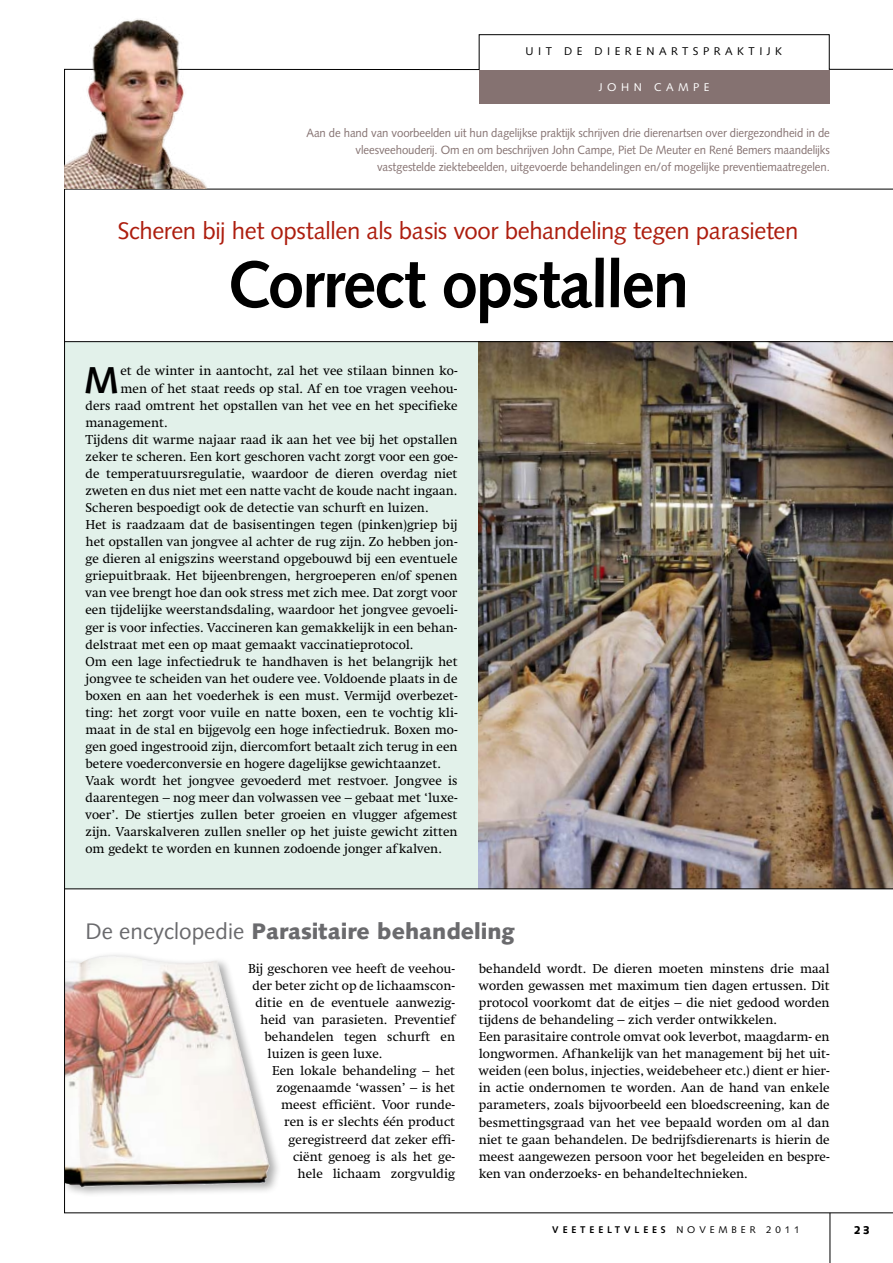
<style>
.page{position:relative;width:893px;height:1263px;background:#fff}
.page>*{position:absolute;margin:0;border:0;box-sizing:border-box;transform-origin:0 0}
.t1{font:700 66px "Syntax LT Pro";letter-spacing:-.03em;color:#000}
.t2{font:700 37.35px "Syntax LT Pro";color:#000}
.t3{font:24px "Syntax LT Pro";letter-spacing:-.015em;color:#ad1d0e}
.t4{font:900 22.5px "Syntax LT Pro";color:#6a6a6d}
.t5{font:13.2px/17.1px "Swift LT Pro";color:#000}
.t6{font:12px/17.1px "Syntax LT Pro";letter-spacing:-.01em;color:#857271;text-align:right;scale:.95 1}
.t7{font:11.25px "Syntax LT Pro";letter-spacing:.4em;color:#000}
.t8{font:11.25px "Syntax LT Pro";letter-spacing:.4em;color:#fff}
.t9{font:900 11.25px "Syntax LT Pro";color:#000}
.t10{font:9.75px "Syntax LT Pro";letter-spacing:.4em;color:#000}
.t11{font:700 9.75px "Syntax LT Pro";letter-spacing:.4em;color:#000}
.s1{font-weight:400}
.s2{font-weight:700}
</style>
<div class="page">
<img style="left:64px;top:34px;width:829px;height:1229px">
<hr style="left:64px;top:341px;width:829px;height:1px;background:#000">
<hr style="left:830px;top:1213px;width:1px;height:50px;background:#000">
<hr style="left:64px;top:189px;width:829px;height:1px;background:#000">
<img style="left:65px;top:18px;width:158px;height:171px">
<p class="t7" style="left:525px;top:45px;width:258px">UIT DE DIERENARTSPRAKTIJK</p>
<p class="t8" style="left:599px;top:81px;width:103px">John Ca mpe</p>
<p class="t6" style="left:307px;top:124px;width:552px">Aan de hand van voorbeelden uit hun dagelijkse praktijk schrijven drie dierenartsen over diergezondheid in de vleesveehouderij. Om en om beschrijven John Campe, Piet De Meuter en René Bemers maandelijks vastgestelde ziektebeelden, uitgevoerde behandelingen en/of mogelijke preventiemaatregelen.</p>
<h3 class="t3" style="left:117px;top:216px;width:683px">Scheren bij het opstallen als basis voor behandeling tegen parasieten</h3>
<h1 class="t1" style="left:226px;top:246px;width:464px">Correct opstallen</h1>
<h2 class="t2" style="left:84px;top:358px;width:37px">M</h2>
<p class="t5" style="left:120px;top:362px;width:339px">et de winter in aantocht, zal het vee stilaan binnen ko-</p>
<p class="t5" style="left:120px;top:379px;width:339px">men of het staat reeds op stal. Af en toe vragen veehou-</p>
<p class="t5" style="left:85px;top:397px;width:374px">ders raad omtrent het opstallen van het vee en het specifieke</p>
<p class="t5" style="left:85px;top:414px;width:84px">management.</p>
<p class="t5" style="left:85px;top:431px;width:374px">Tijdens dit warme najaar raad ik aan het vee bij het opstallen</p>
<p class="t5" style="left:85px;top:448px;width:374px">zeker te scheren. Een kort geschoren vacht zorgt voor een goe-</p>
<p class="t5" style="left:85px;top:465px;width:374px">de temperatuursregulatie, waardoor de dieren overdag niet</p>
<p class="t5" style="left:85px;top:482px;width:374px">zweten en dus niet met een natte vacht de koude nacht ingaan.</p>
<p class="t5" style="left:85px;top:499px;width:345px">Scheren bespoedigt ook de detectie van schurft en luizen.</p>
<p class="t5" style="left:85px;top:516px;width:374px">Het is raadzaam dat de basisentingen tegen (pinken)griep bij</p>
<p class="t5" style="left:85px;top:533px;width:374px">het opstallen van jongvee al achter de rug zijn. Zo hebben jon-</p>
<p class="t5" style="left:85px;top:550px;width:374px">ge dieren al enigszins weerstand opgebouwd bij een eventuele</p>
<p class="t5" style="left:85px;top:567px;width:374px">griepuitbraak. Het bijeenbrengen, hergroeperen en/of spenen</p>
<p class="t5" style="left:85px;top:584px;width:374px">van vee brengt hoe dan ook stress met zich mee. Dat zorgt voor</p>
<p class="t5" style="left:85px;top:601px;width:374px">een tijdelijke weerstandsdaling, waardoor het jongvee gevoeli-</p>
<p class="t5" style="left:85px;top:618px;width:374px">ger is voor infecties. Vaccineren kan gemakkelijk in een behan-</p>
<p class="t5" style="left:85px;top:635px;width:330px">delstraat met een op maat gemaakt vaccinatieprotocol.</p>
<p class="t5" style="left:85px;top:653px;width:374px">Om een lage infectiedruk te handhaven is het belangrijk het</p>
<p class="t5" style="left:85px;top:670px;width:374px">jongvee te scheiden van het oudere vee. Voldoende plaats in de</p>
<p class="t5" style="left:85px;top:687px;width:374px">boxen en aan het voederhek is een must. Vermijd overbezet-</p>
<p class="t5" style="left:85px;top:704px;width:374px">ting: het zorgt voor vuile en natte boxen, een te vochtig kli-</p>
<p class="t5" style="left:85px;top:721px;width:374px">maat in de stal en bijgevolg een hoge infectiedruk. Boxen mo-</p>
<p class="t5" style="left:85px;top:738px;width:374px">gen goed ingestrooid zijn, diercomfort betaalt zich terug in een</p>
<p class="t5" style="left:85px;top:755px;width:357px">betere voederconversie en hogere dagelijkse gewichtaanzet.</p>
<p class="t5" style="left:85px;top:772px;width:374px">Vaak wordt het jongvee gevoederd met restvoer. Jongvee is</p>
<p class="t5" style="left:85px;top:789px;width:374px">daarentegen – nog meer dan volwassen vee – gebaat met ‘luxe-</p>
<p class="t5" style="left:85px;top:806px;width:374px">voer’. De stiertjes zullen beter groeien en vlugger afgemest</p>
<p class="t5" style="left:85px;top:823px;width:374px">zijn. Vaarskalveren zullen sneller op het juiste gewicht zitten</p>
<p class="t5" style="left:85px;top:840px;width:358px">om gedekt te worden en kunnen zodoende jonger afkalven.</p>
<h3 class="t4" style="left:86px;top:917px;width:431px"><span class="s1">De encyclopedie</span> Parasitaire behandeling</h3>
<p class="t5" style="left:248px;top:960px;width:209px">Bij geschoren vee heeft de veehou-</p>
<p class="t5" style="left:253px;top:977px;width:204px">der beter zicht op de lichaamscon-</p>
<p class="t5" style="left:256px;top:994px;width:201px">ditie en de eventuele aanwezig-</p>
<p class="t5" style="left:260px;top:1011px;width:196px">heid van parasieten. Preventief</p>
<p class="t5" style="left:265px;top:1028px;width:192px">behandelen tegen schurft en</p>
<p class="t5" style="left:268px;top:1045px;width:116px">luizen is geen luxe.</p>
<p class="t5" style="left:272px;top:1062px;width:184px">Een lokale behandeling – het</p>
<p class="t5" style="left:277px;top:1079px;width:180px">zogenaamde ‘wassen’ – is het</p>
<p class="t5" style="left:281px;top:1096px;width:175px">meest efficiënt. Voor runde-</p>
<p class="t5" style="left:284px;top:1113px;width:173px">ren is er slechts één product</p>
<p class="t5" style="left:289px;top:1130px;width:168px">geregistreerd dat zeker effi-</p>
<p class="t5" style="left:293px;top:1147px;width:163px">ciënt genoeg is als het ge-</p>
<p class="t5" style="left:298px;top:1165px;width:159px">hele lichaam zorgvuldig</p>
<p class="t5" style="left:479px;top:960px;width:352px">behandeld wordt. De dieren moeten minstens drie maal worden gewassen met maximum tien dagen ertussen. Dit protocol voorkomt dat de eitjes – die niet gedood worden tijdens de behandeling – zich verder ontwikkelen.<br>Een parasitaire controle omvat ook leverbot, maagdarm- en longwormen. Afhankelijk van het management bij het uit&shy;weiden (een bolus, injecties, weidebeheer etc.) dient er hier&shy;in actie ondernomen te worden. Aan de hand van enkele parameters, zoals bijvoorbeeld een bloedscreening, kan de besmettingsgraad van het vee bepaald worden om al dan niet te gaan behandelen. De bedrijfsdierenarts is hierin de meest aangewezen persoon voor het begeleiden en bespre&shy;ken van onderzoeks- en behandeltechnieken.</p>
<p class="t11" style="left:552px;top:1223px;width:91px">VEETEELTVlee</p>
<p class="t10" style="left:661px;top:1223px;width:140px"><span class="s2">s</span> NOVEMBER 2011</p>
<p class="t9" style="left:854px;top:1223px;width:18px">23</p>
</div>
